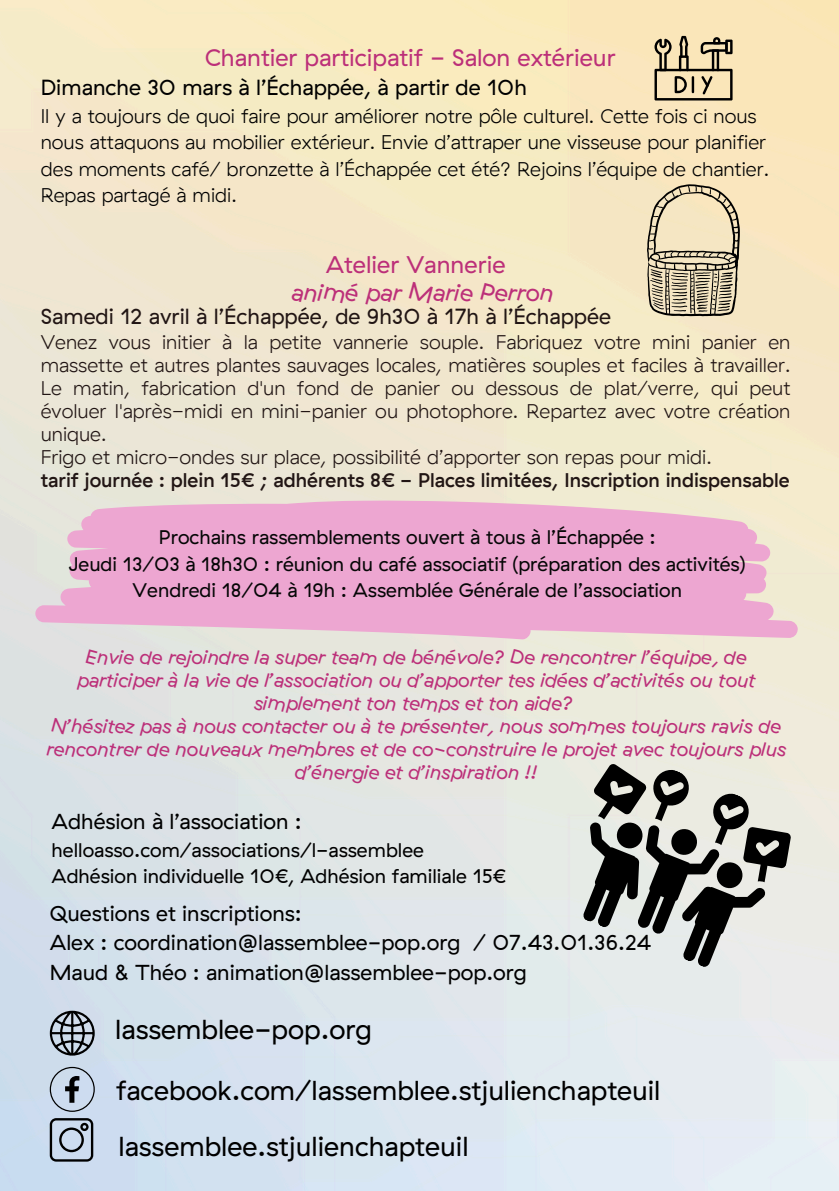
<style>
.page{position:relative;width:839px;height:1191px;background:#fff}
.page>*{position:absolute;margin:0;border:0;box-sizing:border-box;transform-origin:0 0}
.t1{font:27.4px "GT Haptik";color:#000}
.t2{font:24px "GT Haptik";color:#bc2f79}
.t3{font:24px "GT Haptik Regular Rotalic";color:#bc2f79}
.t4{font:21.8px "GT Haptik";color:#211514}
.t5{font:21.8px "GT Haptik";color:#000}
.t6{font:21.6px "GT Haptik";color:#000}
.t7{font:300 19.8px/23px "GT Haptik";color:#211514;text-align:justify}
.t8{font:19.8px/23px "GT Haptik Regular Rotalic";color:#bc2f79;text-align:center}
.t9{font:300 19.8px/26.2px "GT Haptik";color:#000}
.t10{font:19.8px "GT Haptik";color:#050606}
.t11{font:19.8px "GT Haptik";color:#000}
.t12{font:500 19.8px "GT Haptik";color:#211514}
</style>
<div class="page">
<img style="left:0;top:0;width:838px;height:1191px">
<svg style="left:556px;top:760px;width:241px;height:219px"></svg>
<svg style="left:647px;top:184px;width:93px;height:132px"></svg>
<svg style="left:654px;top:36px;width:78px;height:65px"></svg>
<svg style="left:35px;top:504px;width:208px;height:136px;fill:#eda6d1"></svg>
<svg style="left:243px;top:488px;width:561px;height:168px;fill:#eda6d1"></svg>
<svg style="left:50px;top:1011px;width:45px;height:45px"></svg>
<svg style="left:50px;top:1067px;width:45px;height:45px"></svg>
<svg style="left:50px;top:1118px;width:43px;height:44px"></svg>
<p class="t2" style="left:205px;top:41px;width:412px">Chantier participatif - Salon extérieur</p>
<p class="t5" style="left:41px;top:73px;width:487px">Dimanche 30 mars à l’Échappée, à partir de 10h</p>
<p class="t9" style="left:41px;top:102px;width:729px">Il y a toujours de quoi faire pour améliorer notre pôle culturel. Cette fois ci nous nous attaquons au mobilier extérieur. Envie d’attraper une visseuse pour planifier des moments café/ bronzette à l’Échappée cet été? Rejoins l’équipe de chantier.<br>Repas partagé à midi.</p>
<p class="t2" style="left:326px;top:249px;width:181px">Atelier Vannerie</p>
<p class="t3" style="left:291px;top:277px;width:264px">animé par Marie Perron</p>
<p class="t4" style="left:41px;top:302px;width:571px">Samedi 12 avril à l’Échappée, de 9h30 à 17h à l’Échappée</p>
<p class="t7" style="left:41px;top:330px;width:751px">Venez vous initier à la petite vannerie souple. Fabriquez votre mini panier en massette et autres plantes sauvages locales, matières souples et faciles à travailler.<br>Le matin, fabrication d'un fond de panier ou dessous de plat/verre, qui peut évoluer l'après-midi en mini-panier ou photophore. Repartez avec votre création unique.</p>
<p class="t7" style="left:41px;top:445px;width:672px">Frigo et micro-ondes sur place, possibilité d’apporter son repas pour midi.</p>
<p class="t12" style="left:41px;top:467px;width:750px">tarif journée : plein 15€ ; adhérents 8€ - Places limitées, Inscription indispensable</p>
<p class="t10" style="left:159px;top:525px;width:498px">Prochains rassemblements ouvert à tous à l’Échappée :</p>
<p class="t10" style="left:69px;top:551px;width:678px">Jeudi 13/03 à 18h30 : réunion du café associatif (préparation des activités)</p>
<p class="t10" style="left:133px;top:577px;width:551px">Vendredi 18/04 à 19h : Assemblée Générale de l’association</p>
<p class="t8" style="left:47px;top:645px;width:741px">Envie de rejoindre la super team de bénévole? De rencontrer l’équipe, de participer à la vie de l’association ou d’apporter tes idées d’activités ou tout simplement ton temps et ton aide?<br>N’hésitez pas à nous contacter ou à te présenter, nous sommes toujours ravis de rencontrer de nouveaux membres et de co-construire le projet avec toujours plus d’énergie et d’inspiration !!</p>
<p class="t6" style="left:52px;top:807px;width:252px">Adhésion à l’association :</p>
<p class="t11" style="left:52px;top:837px;width:374px">helloasso.com/associations/l-assemblee</p>
<p class="t11" style="left:52px;top:863px;width:456px">Adhésion individuelle 10€, Adhésion familiale 15€</p>
<p class="t6" style="left:50px;top:899px;width:253px">Questions et inscriptions:</p>
<p class="t6" style="left:50px;top:928px;width:603px">Alex : coordination@lassemblee-pop.org / 07.43.01.36.24</p>
<p class="t6" style="left:50px;top:958px;width:479px">Maud &amp; Théo : animation@lassemblee-pop.org</p>
<p class="t1" style="left:115px;top:1011px;width:258px">lassemblee-pop.org</p>
<h2 class="t1" style="left:116px;top:1072px;width:546px">facebook.com/lassemblee.stjulienchapteuil</h2>
<p class="t1" style="left:118px;top:1128px;width:351px">lassemblee.stjulienchapteuil</p>
</div>
